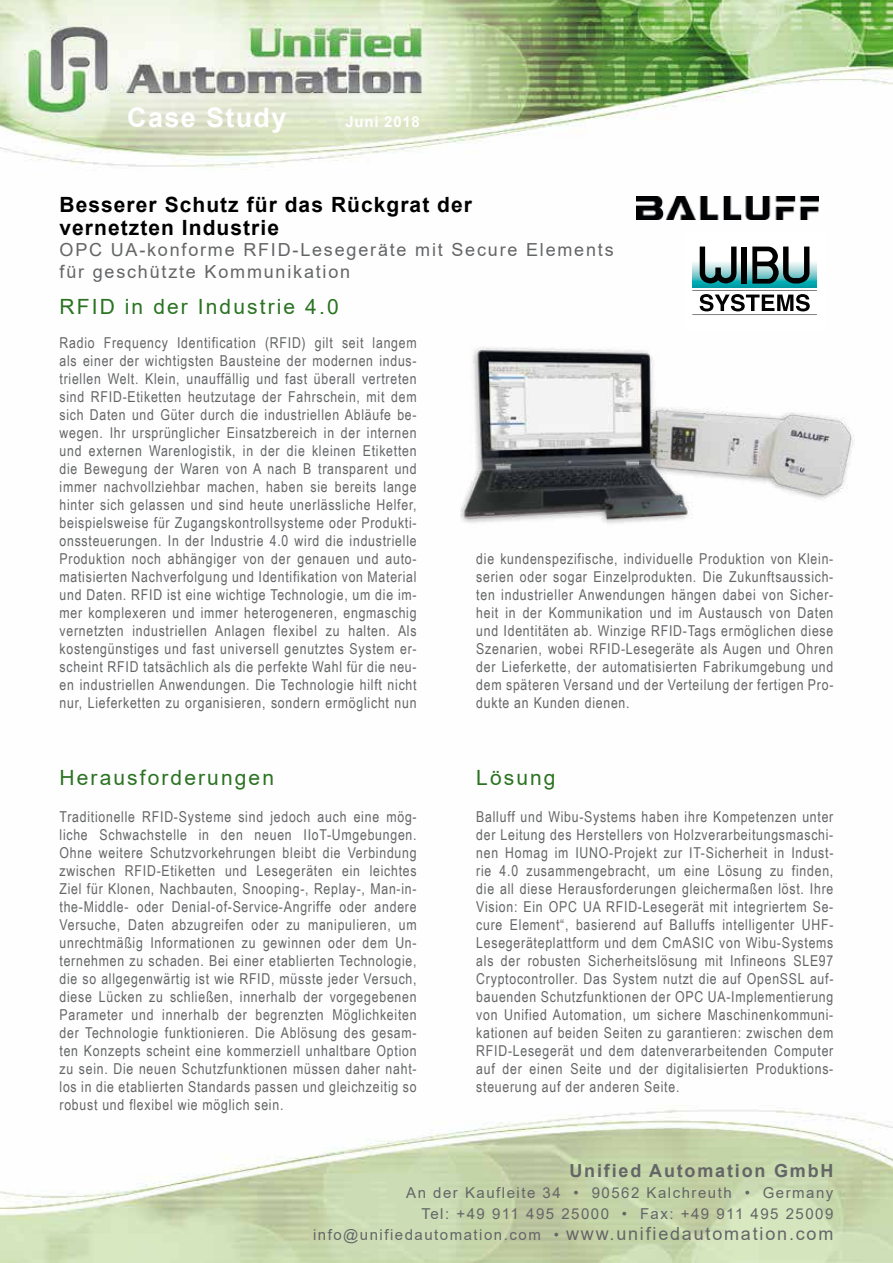
<style>
.page{position:relative;width:893px;height:1263px;background:#fff}
.page>*{position:absolute;margin:0;border:0;box-sizing:border-box;transform-origin:0 0}
.t1{font:700 27px "Arial";letter-spacing:.05em;color:#fff}
.t2{font:700 21px/22.5px "Arial";letter-spacing:.05em;color:#000}
.t3{font:21px "Arial";letter-spacing:.1em;color:#2a7321}
.t4{font:18px/21.6px "Arial";letter-spacing:.1em;color:#646567}
.t5{font:700 18px "Arial";letter-spacing:.1em;color:#646567}
.t6{font:15px/18px "Arial Narrow";letter-spacing:.05em;color:#646567;text-align:justify}
.t7{font:15px/21px "Arial";letter-spacing:.1em;color:#646567;text-align:right}
.t8{font:700 15px "Arial";letter-spacing:.05em;color:#fff}
.s1{font-size:18px}
</style>
<div class="page">
<img style="left:0;top:0;width:893px;height:1263px">
<div style="left:684px;top:231px;width:142px;height:99px;background:#fff"></div>
<svg style="left:692px;top:260px;width:125px;height:27px"></svg>
<svg style="left:700px;top:294px;width:110px;height:17px"></svg>
<hr style="left:692px;top:314px;width:125px;height:1px;background:#000">
<hr style="left:692px;top:290px;width:125px;height:1px;background:#000">
<svg style="left:700px;top:247px;width:36px;height:36px"></svg>
<div style="left:742px;top:247px;width:5px;height:36px;background:#000"></div>
<svg style="left:752px;top:246px;width:57px;height:38px"></svg>
<img style="left:460px;top:347px;width:395px;height:181px">
<img style="left:636px;top:196px;width:182px;height:24px">
<h1 class="t1" style="left:127px;top:99px;width:161px">Case Study</h1>
<p class="t8" style="left:345px;top:111px;width:76px">Juni 2018</p>
<h2 class="t2" style="left:60px;top:194px;width:414px">Besserer Schutz für das Rückgrat der vernetzten Industrie</h2>
<p class="t4" style="left:60px;top:239px;width:556px">OPC UA-konforme RFID-Lesegeräte mit Secure Elements für geschützte Kommunikation</p>
<h2 class="t3" style="left:60px;top:292px;width:281px">RFID in der Industrie 4.0</h2>
<p class="t6" style="left:60px;top:333px;width:359px">Radio Frequency Identification (RFID) gilt seit langem als einer der wichtigsten Bausteine der modernen indus&shy;triellen Welt. Klein, unauffällig und fast überall vertreten sind RFID-Etiketten heutzutage der Fahrschein, mit dem sich Daten und Güter durch die industriellen Abläufe be&shy;wegen. Ihr ursprünglicher Einsatzbereich in der internen und externen Warenlogistik, in der die kleinen Etiketten die Bewegung der Waren von A nach B transparent und immer nachvollziehbar machen, haben sie bereits lange hinter sich gelassen und sind heute unerlässliche Helfer, beispielsweise für Zugangskontrollsysteme oder Produkti&shy;onssteuerungen. In der Industrie 4.0 wird die industrielle Produktion noch abhängiger von der genauen und auto&shy;matisierten Nachverfolgung und Identifikation von Material und Daten. RFID ist eine wichtige Technologie, um die im&shy;mer komplexeren und immer heterogeneren, engmaschig vernetzten industriellen Anlagen flexibel zu halten. Als kostengünstiges und fast universell genutztes System er&shy;scheint RFID tatsächlich als die perfekte Wahl für die neu&shy;en industriellen Anwendungen. Die Technologie hilft nicht nur, Lieferketten zu organisieren, sondern ermöglicht nun</p>
<p class="t6" style="left:476px;top:549px;width:359px">die kundenspezifische, individuelle Produktion von Klein&shy;serien oder sogar Einzelprodukten. Die Zukunftsaussich&shy;ten industrieller Anwendungen hängen dabei von Sicher&shy;heit in der Kommunikation und im Austausch von Daten und Identitäten ab. Winzige RFID-Tags ermöglichen diese Szenarien, wobei RFID-Lesegeräte als Augen und Ohren der Lieferkette, der automatisierten Fabrikumgebung und dem späteren Versand und der Verteilung der fertigen Pro&shy;dukte an Kunden dienen.</p>
<h2 class="t3" style="left:60px;top:763px;width:216px">Herausforderungen</h2>
<h2 class="t3" style="left:476px;top:763px;width:81px">Lösung</h2>
<p class="t6" style="left:60px;top:807px;width:359px">Traditionelle RFID-Systeme sind jedoch auch eine mög&shy;liche Schwachstelle in den neuen IIoT-Umgebungen.<br>Ohne weitere Schutzvorkehrungen bleibt die Verbindung zwischen RFID-Etiketten und Lesegeräten ein leichtes Ziel für Klonen, Nachbauten, Snooping-, Replay-, Man-in&shy;the-Middle- oder Denial-of-Service-Angriffe oder andere Versuche, Daten abzugreifen oder zu manipulieren, um unrechtmäßig Informationen zu gewinnen oder dem Un&shy;ternehmen zu schaden. Bei einer etablierten Technologie, die so allgegenwärtig ist wie RFID, müsste jeder Versuch, diese Lücken zu schließen, innerhalb der vorgegebenen Parameter und innerhalb der begrenzten Möglichkeiten der Technologie funktionieren. Die Ablösung des gesam&shy;ten Konzepts scheint eine kommerziell unhaltbare Option zu sein. Die neuen Schutzfunktionen müssen daher naht&shy;los in die etablierten Standards passen und gleichzeitig so robust und flexibel wie möglich sein.</p>
<p class="t6" style="left:476px;top:807px;width:359px">Balluff und Wibu-Systems haben ihre Kompetenzen unter der Leitung des Herstellers von Holzverarbeitungsmaschi&shy;nen Homag im IUNO-Projekt zur IT-Sicherheit in Indust&shy;rie 4.0 zusammengebracht, um eine Lösung zu finden, die all diese Herausforderungen gleichermaßen löst. Ihre Vision: Ein OPC UA RFID-Lesegerät mit integriertem Se&shy;cure Element“, basierend auf Balluffs intelligenter UHF-Lesegeräteplattform und dem CmASIC von Wibu-Systems als der robusten Sicherheitslösung mit Infineons SLE97<br>Cryptocontroller. Das System nutzt die auf OpenSSL auf&shy;bauenden Schutzfunktionen der OPC UA-Implementierung von Unified Automation, um sichere Maschinenkommuni&shy;kationen auf beiden Seiten zu garantieren: zwischen dem RFID-Lesegerät und dem datenverarbeitenden Computer auf der einen Seite und der digitalisierten Produktions&shy;steuerung auf der anderen Seite.</p>
<p class="t5" style="left:569px;top:1157px;width:265px">Unified Automation GmbH</p>
<p class="t7" style="left:313px;top:1182px;width:522px">An der Kaufleite 34 • 90562 Kalchreuth • Germany<br>Tel: +49 911 495 25000 • Fax: +49 911 495 25009 info@unifiedautomation.com • <span class="s1">www.unifiedautomation.com</span></p>
</div>
